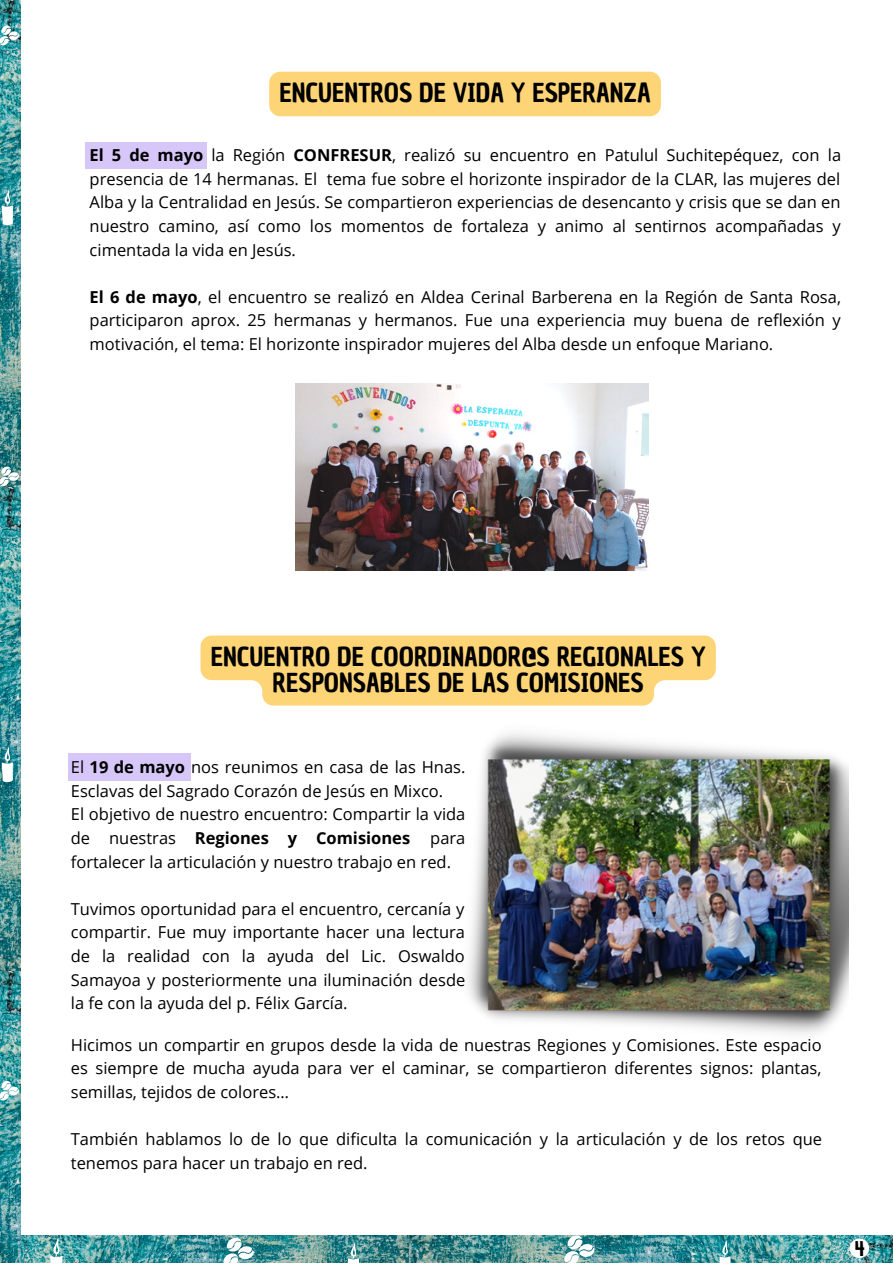
<style>
.page{position:relative;width:893px;height:1264px;background:#fff}
.page>*{position:absolute;margin:0;border:0;box-sizing:border-box;transform-origin:0 0}
.t1{font:25.5px/25.5px "Chau Philomene One";color:#000;text-align:center}
.t2{font:19.8px "Chau Philomene One";color:#000}
.t3{font:16.5px/23.5px "Open Sans";color:#000;text-align:justify}
.s1{font-weight:700}
</style>
<div class="page">
<img style="left:21px;top:1235px;width:388px;height:27px">
<img style="left:409px;top:1235px;width:483px;height:27px">
<svg style="left:837px;top:1235px;width:44px;height:28px"></svg>
<svg style="left:49px;top:1235px;width:16px;height:27px"></svg>
<svg style="left:348px;top:1235px;width:16px;height:27px"></svg>
<svg style="left:698px;top:1235px;width:32px;height:27px"></svg>
<svg style="left:221px;top:1235px;width:35px;height:27px"></svg>
<svg style="left:561px;top:1235px;width:35px;height:27px"></svg>
<img style="left:0;top:0;width:21px;height:487px">
<svg style="left:0;top:464px;width:20px;height:23px"></svg>
<img style="left:0;top:487px;width:21px;height:484px">
<svg style="left:2px;top:747px;width:11px;height:35px"></svg>
<img style="left:0;top:971px;width:21px;height:291px">
<svg style="left:0;top:24px;width:20px;height:23px"></svg>
<svg style="left:2px;top:190px;width:11px;height:35px"></svg>
<svg style="left:0;top:1079px;width:20px;height:23px"></svg>
<img style="left:468px;top:733px;width:380px;height:302px">
<img style="left:295px;top:383px;width:353px;height:187px">
<div style="left:85px;top:142px;width:122px;height:27px;background:#d7c6f8"></div>
<div style="left:68px;top:753px;width:122px;height:27px;background:#d7c6f8"></div>
<svg style="left:200px;top:635px;width:515px;height:70px"></svg>
<div style="left:269px;top:72px;width:392px;height:44px;background:#fed576"></div>
<p class="t1" style="left:279px;top:81px;width:373px">ENCUENTROS DE VIDA Y ESPERANZA</p>
<p class="t3" style="left:90px;top:143px;width:753px"><span class="s1">El 5 de mayo</span> la Región <span class="s1">CONFRESUR</span>, realizó su encuentro en Patulul Suchitepéquez, con la presencia de 14 hermanas. El tema fue sobre el horizonte inspirador de la CLAR, las mujeres del Alba y la Centralidad en Jesús. Se compartieron experiencias de desencanto y crisis que se dan en nuestro camino, así como los momentos de fortaleza y animo al sentirnos acompañadas y cimentada la vida en Jesús.</p>
<p class="t3" style="left:90px;top:284px;width:752px"><span class="s1">El 6 de mayo</span>, el encuentro se realizó en Aldea Cerinal Barberena en la Región de Santa Rosa, participaron aprox. 25 hermanas y hermanos. Fue una experiencia muy buena de reflexión y motivación, el tema: El horizonte inspirador mujeres del Alba desde un enfoque Mariano.</p>
<p class="t1" style="left:211px;top:644px;width:496px">ENCUENTRO DE COORDINADOR@S REGIONALES Y<br>RESPONSABLES DE LAS COMISIONES</p>
<p class="t3" style="left:71px;top:755px;width:396px">El <span class="s1">19 de mayo</span> nos reunimos en casa de las Hnas.<br>Esclavas del Sagrado Corazón de Jesús en Mixco.</p>
<p class="t3" style="left:71px;top:802px;width:396px">El objetivo de nuestro encuentro: Compartir la vida de nuestras <span class="s1">Regiones y Comisiones</span> para fortalecer la articulación y nuestro trabajo en red.</p>
<p class="t3" style="left:71px;top:896px;width:396px">Tuvimos oportunidad para el encuentro, cercanía y compartir. Fue muy importante hacer una lectura de la realidad con la ayuda del Lic. Oswaldo Samayoa y posteriormente una iluminación desde la fe con la ayuda del p. Félix García.</p>
<p class="t3" style="left:71px;top:1032px;width:752px">Hicimos un compartir en grupos desde la vida de nuestras Regiones y Comisiones. Este espacio es siempre de mucha ayuda para ver el caminar, se compartieron diferentes signos: plantas, semillas, tejidos de colores…</p>
<p class="t3" style="left:71px;top:1126px;width:752px">También hablamos lo de lo que dificulta la comunicación y la articulación y de los retos que tenemos para hacer un trabajo en red.</p>
<p class="t2" style="left:855px;top:1235px;width:11px">4</p>
</div>
